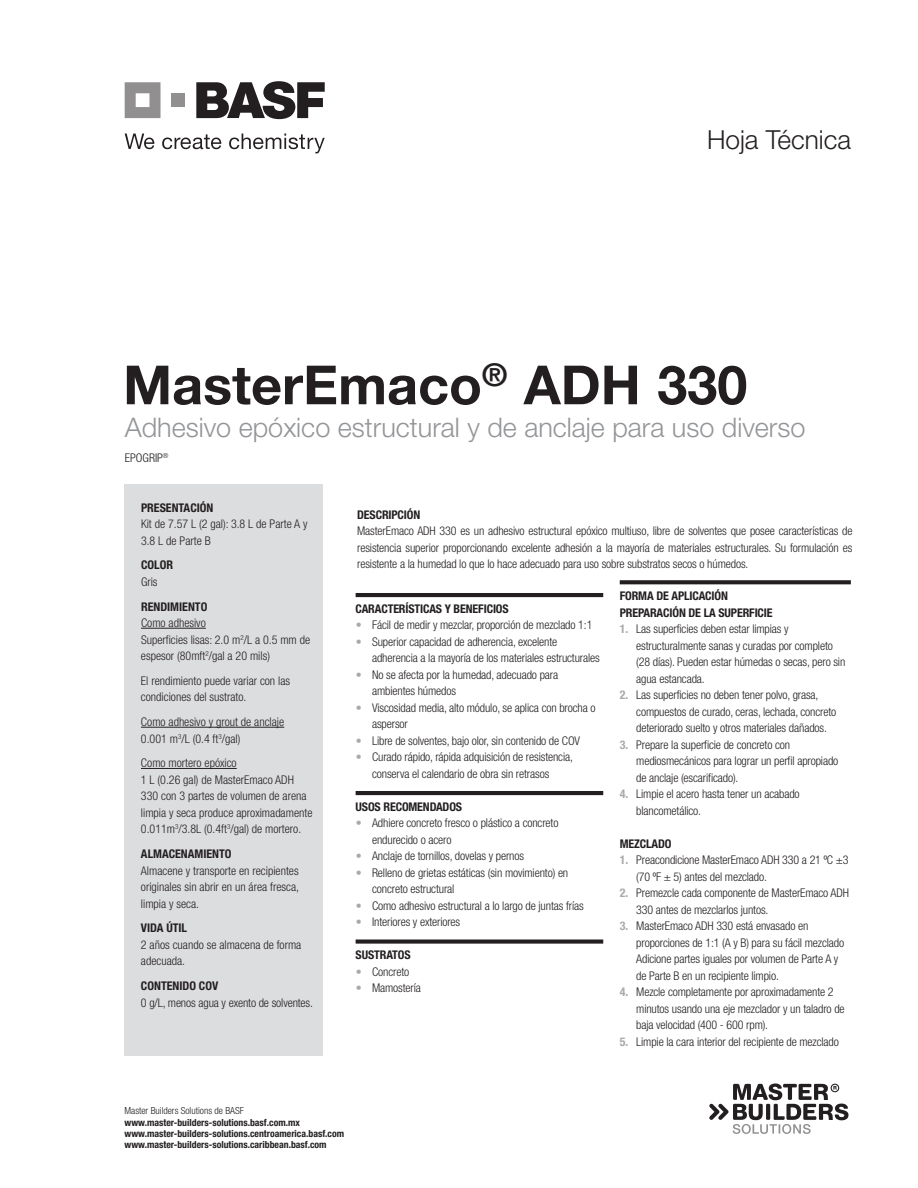
<style>
.page{position:relative;width:918px;height:1188px;background:#fff}
.page>*{position:absolute;margin:0;border:0;box-sizing:border-box;transform-origin:0 0}
.t1{font:700 54px "Helvetica Neue LT Std";color:#231f20}
.t2{font:300 27px "Helvetica Neue LT Std";color:#939598}
.t3{font:300 26.25px "Helvetica Neue LT Std";color:#231f20}
.t4{font:300 condensed 12px/16.5px "Helvetica Neue LT Std";letter-spacing:-.01em;color:#231f20}
.t5{font:700 condensed 12px/16.5px "Helvetica Neue LT Std";letter-spacing:-.01em;color:#231f20}
.t6{font:700 condensed 9.75px/11.2px "Helvetica Neue LT Std";color:#231f20}
.t7{font:300 condensed 9.75px "Helvetica Neue LT Std";color:#231f20}
.s1{color:#a8a9ad}
.s2{font-weight:700;color:#a8a9ad}
</style>
<div class="page">
<div style="left:125px;top:485px;width:198px;height:571px;background:#dcdddf"></div>
<hr style="left:141px;top:628px;width:65px;height:1px;background:#231f20">
<hr style="left:141px;top:727px;width:143px;height:1px;background:#231f20">
<hr style="left:141px;top:768px;width:96px;height:1px;background:#231f20">
<hr style="left:356px;top:593px;width:247px;height:4px;background:#231f20">
<hr style="left:356px;top:791px;width:247px;height:4px;background:#231f20">
<div style="left:356px;top:939px;width:247px;height:5px;background:#231f20"></div>
<svg style="left:620px;top:580px;width:231px;height:4px"></svg>
<svg style="left:709px;top:1083px;width:140px;height:51px"></svg>
<svg style="left:125px;top:82px;width:36px;height:36px"></svg>
<div style="left:172px;top:93px;width:13px;height:14px;background:#918f8f"></div>
<svg style="left:196px;top:81px;width:129px;height:38px"></svg>
<svg style="left:125px;top:134px;width:29px;height:15px"></svg>
<svg style="left:162px;top:134px;width:59px;height:15px"></svg>
<svg style="left:229px;top:134px;width:96px;height:19px"></svg>
<h3 class="t3" style="left:707px;top:123px;width:145px">Hoja Técnica</h3>
<h1 class="t1" style="left:123px;top:352px;width:626px">MasterEmaco<sup>®</sup> ADH 330</h1>
<h2 class="t2" style="left:125px;top:411px;width:682px">Adhesivo epóxico estructural y de anclaje para uso diverso</h2>
<p class="t4" style="left:125px;top:449px;width:45px">EPOGRIP<sup>®</sup></p>
<p class="t5" style="left:141px;top:499px;width:74px">PRESENTACIÓN</p>
<p class="t4" style="left:141px;top:515px;width:168px">Kit de 7.57 L (2 gal): 3.8 L de Parte A y<br>3.8 L de Parte B</p>
<p class="t5" style="left:141px;top:557px;width:34px">COLOR</p>
<p class="t4" style="left:141px;top:573px;width:18px">Gris</p>
<p class="t5" style="left:141px;top:598px;width:68px">RENDIMIENTO</p>
<p class="t4" style="left:141px;top:614px;width:171px">Como adhesivo<br>Superficies lisas: 2.0 m<sup>2</sup>/L a 0.5 mm de espesor (80mft<sup>2</sup>/gal a 20 mils)</p>
<p class="t4" style="left:141px;top:672px;width:151px">El rendimiento puede variar con las condiciones del sustrato.</p>
<p class="t4" style="left:141px;top:713px;width:145px">Como adhesivo y grout de anclaje<br>0.001 m<sup>3</sup>/L (0.4 ft<sup>3</sup>/gal)</p>
<p class="t4" style="left:141px;top:755px;width:173px">Como mortero epóxico<br>1 L (0.26 gal) de MasterEmaco ADH 330 con 3 partes de volumen de arena limpia y seca produce aproximadamente 0.011m<sup>3</sup>/3.8L (0.4ft<sup>3</sup>/gal) de mortero.</p>
<p class="t5" style="left:141px;top:845px;width:92px">ALMACENAMIENTO</p>
<p class="t4" style="left:141px;top:862px;width:160px;text-align:justify">Almacene y transporte en recipientes originales sin abrir en un área fresca, limpia y seca.</p>
<p class="t5" style="left:141px;top:920px;width:48px">VIDA ÚTIL</p>
<p class="t4" style="left:141px;top:936px;width:162px">2 años cuando se almacena de forma adecuada.</p>
<p class="t5" style="left:141px;top:977px;width:79px">CONTENIDO COV</p>
<p class="t4" style="left:141px;top:994px;width:174px">0 g/L, menos agua y exento de solventes.</p>
<p class="t5" style="left:357px;top:506px;width:65px">DESCRIPCIÓN</p>
<p class="t4" style="left:357px;top:522px;width:497px;text-align:justify">MasterEmaco ADH 330 es un adhesivo estructural epóxico multiuso, libre de solventes que posee características de resistencia superior proporcionando excelente adhesión a la mayoría de materiales estructurales. Su formulación es resistente a la humedad lo que lo hace adecuado para uso sobre substratos secos o húmedos.</p>
<p class="t5" style="left:356px;top:600px;width:155px">CARACTERÍSTICAS Y BENEFICIOS</p>
<p class="t4" style="left:356px;top:617px;width:238px"><span class="s1">•</span> Fácil de medir y mezclar, proporción de mezclado 1:1</p>
<p class="t4" style="left:372px;top:633px;width:229px;text-indent:-16px"><span class="s1">•</span> Superior capacidad de adherencia, excelente adherencia a la mayoría de los materiales estructurales</p>
<p class="t4" style="left:372px;top:666px;width:188px;text-indent:-16px"><span class="s1">•</span> No se afecta por la humedad, adecuado para ambientes húmedos</p>
<p class="t4" style="left:372px;top:699px;width:225px;text-indent:-16px"><span class="s1">•</span> Viscosidad media, alto módulo, se aplica con brocha o aspersor</p>
<p class="t4" style="left:356px;top:732px;width:226px"><span class="s1">•</span> Libre de solventes, bajo olor, sin contenido de COV</p>
<p class="t4" style="left:372px;top:749px;width:202px;text-indent:-16px"><span class="s1">•</span> Curado rápido, rápida adquisición de resistencia, conserva el calendario de obra sin retrasos</p>
<p class="t5" style="left:356px;top:798px;width:108px">USOS RECOMENDADOS</p>
<p class="t4" style="left:372px;top:815px;width:188px;text-indent:-16px"><span class="s1">•</span> Adhiere concreto fresco o plástico a concreto endurecido o acero</p>
<p class="t4" style="left:356px;top:848px;width:170px"><span class="s1">•</span> Anclaje de tornillos, dovelas y pernos</p>
<p class="t4" style="left:372px;top:864px;width:198px;text-indent:-16px"><span class="s1">•</span> Relleno de grietas estáticas (sin movimiento) en concreto estructural</p>
<p class="t4" style="left:356px;top:897px;width:230px"><span class="s1">•</span> Como adhesivo estructural a lo largo de juntas frías</p>
<p class="t4" style="left:356px;top:914px;width:106px"><span class="s1">•</span> Interiores y exteriores</p>
<p class="t5" style="left:356px;top:947px;width:57px">SUSTRATOS</p>
<p class="t4" style="left:356px;top:963px;width:55px"><span class="s1">•</span> Concreto</p>
<p class="t4" style="left:356px;top:980px;width:67px"><span class="s1">•</span> Mamostería</p>
<p class="t5" style="left:620px;top:587px;width:154px">FORMA DE APLICACIÓN<br>PREPARACIÓN DE LA SUPERFICIE</p>
<p class="t4" style="left:636px;top:621px;width:211px;text-indent:-16px"><span class="s2">1.</span> Las superficies deben estar limpias y estructuralmente sanas y curadas por completo (28 días). Pueden estar húmedas o secas, pero sin agua estancada.</p>
<p class="t4" style="left:636px;top:687px;width:202px;text-indent:-16px"><span class="s2">2.</span> Las superficies no deben tener polvo, grasa, compuestos de curado, ceras, lechada, concreto deteriorado suelto y otros materiales dañados.</p>
<p class="t4" style="left:636px;top:736px;width:204px;text-indent:-16px"><span class="s2">3.</span> Prepare la superficie de concreto con mediosmecánicos para lograr un perfil apropiado de anclaje (escarificado).</p>
<p class="t4" style="left:636px;top:786px;width:165px;text-indent:-16px"><span class="s2">4.</span> Limpie el acero hasta tener un acabado blancometálico.</p>
<p class="t5" style="left:620px;top:835px;width:53px">MEZCLADO</p>
<p class="t4" style="left:636px;top:852px;width:214px;text-indent:-16px"><span class="s2">1.</span> Preacondicione MasterEmaco ADH 330 a 21 ºC ±3 (70 ºF ± 5) antes del mezclado.</p>
<p class="t4" style="left:636px;top:885px;width:214px;text-indent:-16px"><span class="s2">2.</span> Premezcle cada componente de MasterEmaco ADH<br>330 antes de mezclarlos juntos.</p>
<p class="t4" style="left:636px;top:918px;width:209px;text-indent:-16px"><span class="s2">3.</span> MasterEmaco ADH 330 está envasado en proporciones de 1:1 (A y B) para su fácil mezclado Adicione partes iguales por volumen de Parte A y de Parte B en un recipiente limpio.</p>
<p class="t4" style="left:636px;top:984px;width:210px;text-indent:-16px"><span class="s2">4.</span> Mezcle completamente por aproximadamente 2 minutos usando una eje mezclador y un taladro de baja velocidad (400 - 600 rpm).</p>
<p class="t4" style="left:620px;top:1033px;width:221px"><span class="s2">5.</span> Limpie la cara interior del recipiente de mezclado</p>
<p class="t7" style="left:125px;top:1105px;width:121px">Master Builders Solutions de BASF</p>
<p class="t6" style="left:125px;top:1116px;width:221px">www.master-builders-solutions.basf.com.mx www.master-builders-solutions.centroamerica.basf.com www.master-builders-solutions.caribbean.basf.com</p>
</div>
